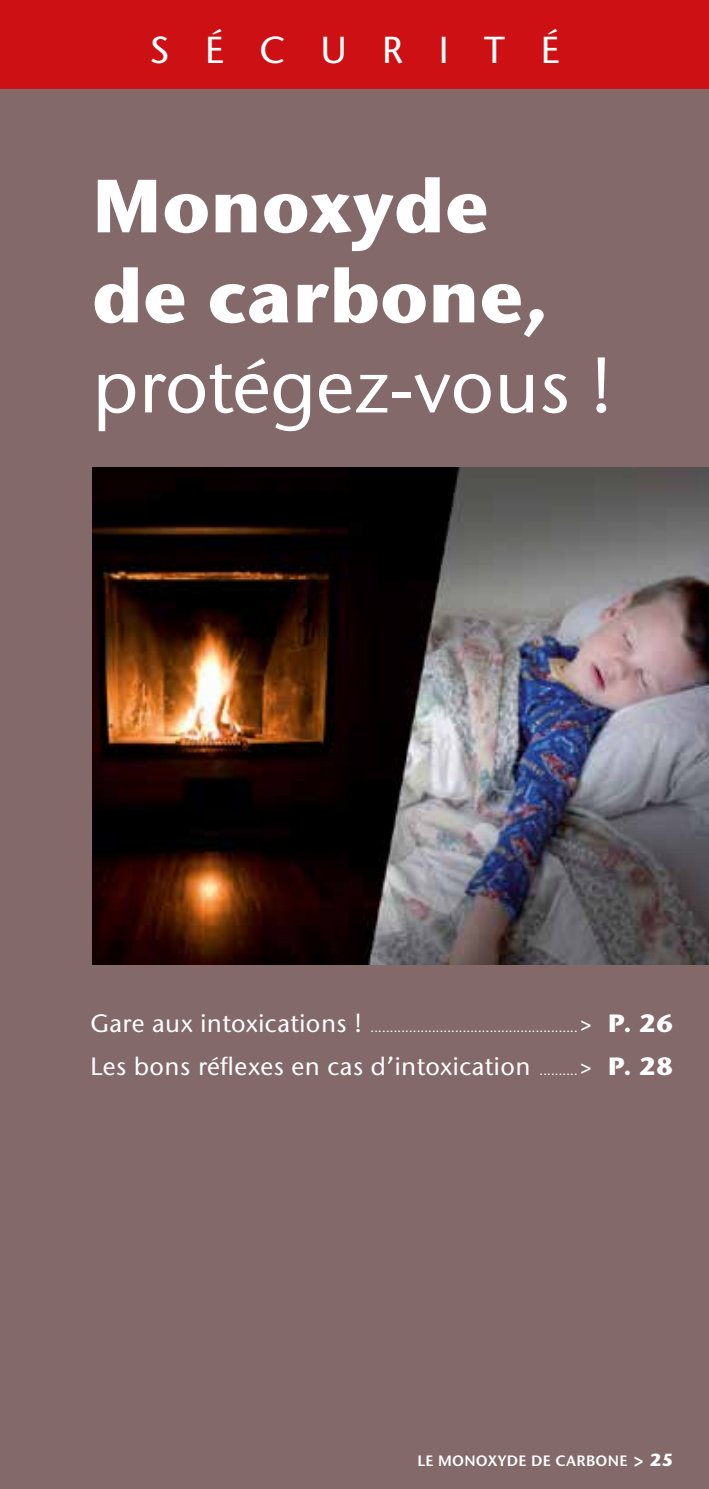
<style>
.page{position:relative;width:709px;height:1489px;background:#fff}
.page>*{position:absolute;margin:0;border:0;box-sizing:border-box;transform-origin:0 0}
.t1{font:700 75px/90px "Stone Sans ITC Std";color:#fff}
.t2{font:500 75px "Stone Sans ITC Std";color:#fff}
.t3{font:500 37.5px "Stone Sans ITC Std";letter-spacing:.95em;color:#fff}
.t4{font:500 25px "Stone Sans ITC Std";letter-spacing:.02em;color:#fff}
.t5{font:600 15px "Stone Sans ITC Std";letter-spacing:.02em;color:#fff}
.t6{font:500 12.5px "Stone Sans ITC Std";color:#fff}
.s1{font-size:25px}
.s2{font-weight:700;font-size:25px}
.s3{font-size:12.5px}
.s4{font-weight:700}
.s5{font-weight:700;font-size:17.5px}
</style>
<div class="page">
<div style="left:0;top:0;width:709px;height:1488px;background:#84696b"></div>
<div style="left:0;top:0;width:709px;height:89px;background:#cd1013"></div>
<img style="left:92px;top:468px;width:617px;height:496px">
<h2 class="t3" style="left:150px;top:27px;width:411px">SÉCURITÉ</h2>
<h1 class="t1" style="left:92px;top:159px;width:457px">Monoxyde de carbone,</h1>
<h1 class="t2" style="left:92px;top:340px;width:522px">protégez-vous !</h1>
<p class="t6" style="left:90px;top:1020px;width:584px"><span class="s1">Gare aux intoxications !</span> ......................................................<span class="s1">&gt;</span> <span class="s2">P. 26</span></p>
<h3 class="t4" style="left:90px;top:1050px;width:584px">Les bons réflexes en cas d’intoxication <span class="s3">..........</span>&gt; <span class="s4">P. 28</span></h3>
<p class="t5" style="left:417px;top:1451px;width:257px">LE MONOXYDE DE CARBONE <span class="s5">&gt; 25</span></p>
</div>
